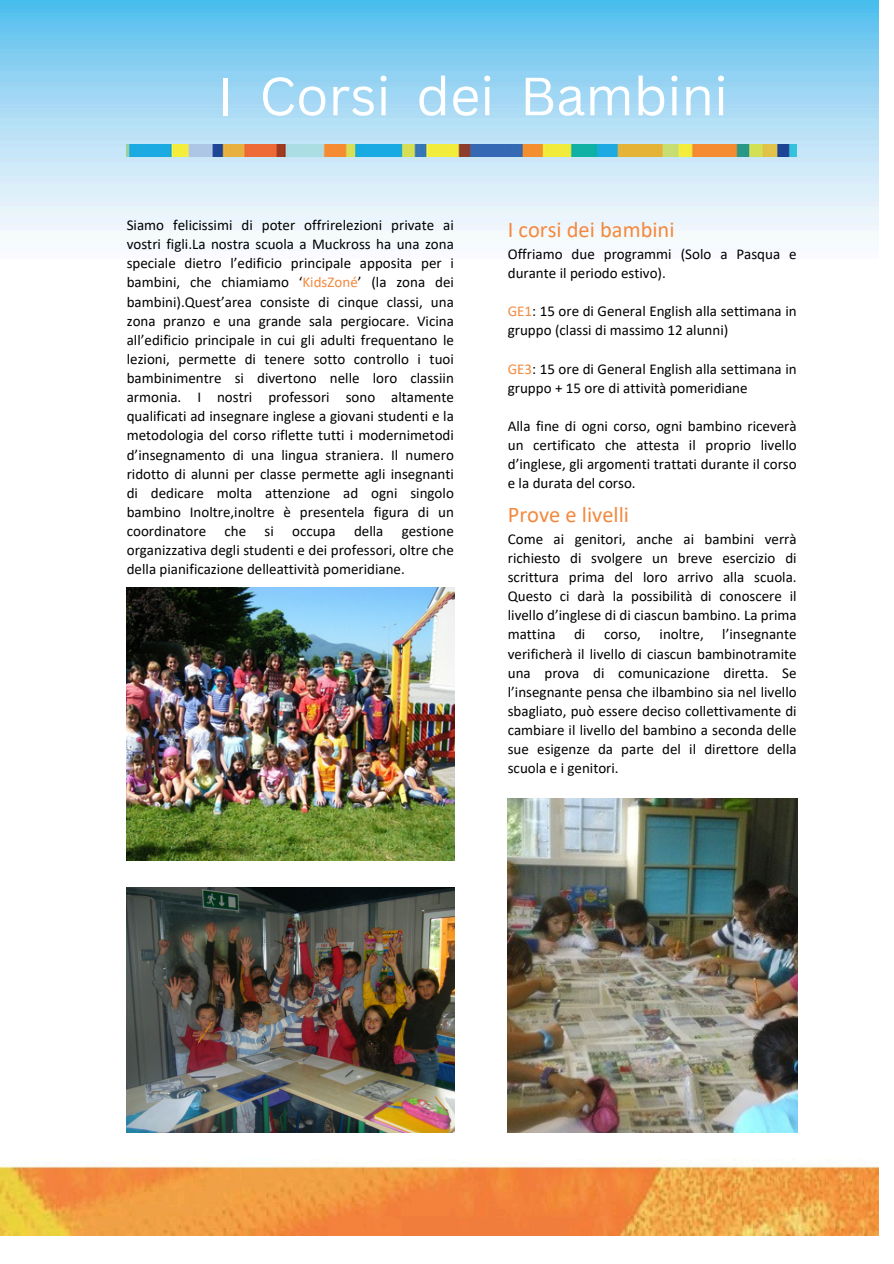
<style>
.page{position:relative;width:894px;height:1264px;background:#fff}
.page>*{position:absolute;margin:0;border:0;box-sizing:border-box;transform-origin:0 0}
.t1{font:52.5px "Canva Sans";color:#fff}
.t2{font:22.5px "Calibri";color:#f3893e}
.t3{font:15px/19.2px "Calibri";color:#000;text-align:justify}
.s1{color:#f3893e}
</style>
<div class="page">
<img style="left:0;top:0;width:878px;height:1235px">
<img style="left:127px;top:145px;width:669px;height:11px">
<img style="left:127px;top:587px;width:327px;height:273px">
<img style="left:507px;top:798px;width:289px;height:334px">
<img style="left:127px;top:887px;width:327px;height:245px">
<p class="t1" style="left:218px;top:59px;width:511px">I Corsi dei Bambini</p>
<p class="t3" style="left:127px;top:217px;width:328px">Siamo felicissimi di poter offrirelezioni private ai vostri figli.La nostra scuola a Muckross ha una zona speciale dietro l’edificio principale apposita per i bambini, che chiamiamo ‘<span class="s1">KidsZoné</span>’ (la zona dei bambini).Quest’area consiste di cinque classi, una zona pranzo e una grande sala pergiocare. Vicina all’edificio principale in cui gli adulti frequentano le lezioni, permette di tenere sotto controllo i tuoi bambinimentre si divertono nelle loro classiin armonia. I nostri professori sono altamente qualificati ad insegnare inglese a giovani studenti e la metodologia del corso riflette tutti i modernimetodi d’insegnamento di una lingua straniera. Il numero ridotto di alunni per classe permette agli insegnanti di dedicare molta attenzione ad ogni singolo bambino Inoltre,inoltre è presentela figura di un coordinatore che si occupa della gestione organizzativa degli studenti e dei professori, oltre che della pianificazione delleattività pomeridiane.</p>
<p class="t2" style="left:507px;top:220px;width:168px">I corsi dei bambini</p>
<p class="t3" style="left:507px;top:245px;width:290px">Offriamo due programmi (Solo a Pasqua e durante il periodo estivo).</p>
<p class="t3" style="left:507px;top:303px;width:290px"><span class="s1">GE1</span>: 15 ore di General English alla settimana in gruppo (classi di massimo 12 alunni)</p>
<p class="t3" style="left:507px;top:360px;width:290px"><span class="s1">GE3</span>: 15 ore di General English alla settimana in gruppo + 15 ore di attività pomeridiane</p>
<p class="t3" style="left:507px;top:417px;width:290px">Alla fine di ogni corso, ogni bambino riceverà un certificato che attesta il proprio livello d’inglese, gli argomenti trattati durante il corso e la durata del corso.</p>
<p class="t2" style="left:507px;top:505px;width:123px">Prove e livelli</p>
<p class="t3" style="left:507px;top:530px;width:290px">Come ai genitori, anche ai bambini verrà richiesto di svolgere un breve esercizio di scrittura prima del loro arrivo alla scuola.<br>Questo ci darà la possibilità di conoscere il livello d’inglese di di ciascun bambino. La prima mattina di corso, inoltre, l’insegnante verificherà il livello di ciascun bambinotramite una prova di comunicazione diretta. Se l’insegnante pensa che ilbambino sia nel livello sbagliato, può essere deciso collettivamente di cambiare il livello del bambino a seconda delle sue esigenze da parte del il direttore della scuola e i genitori.</p>
</div>
